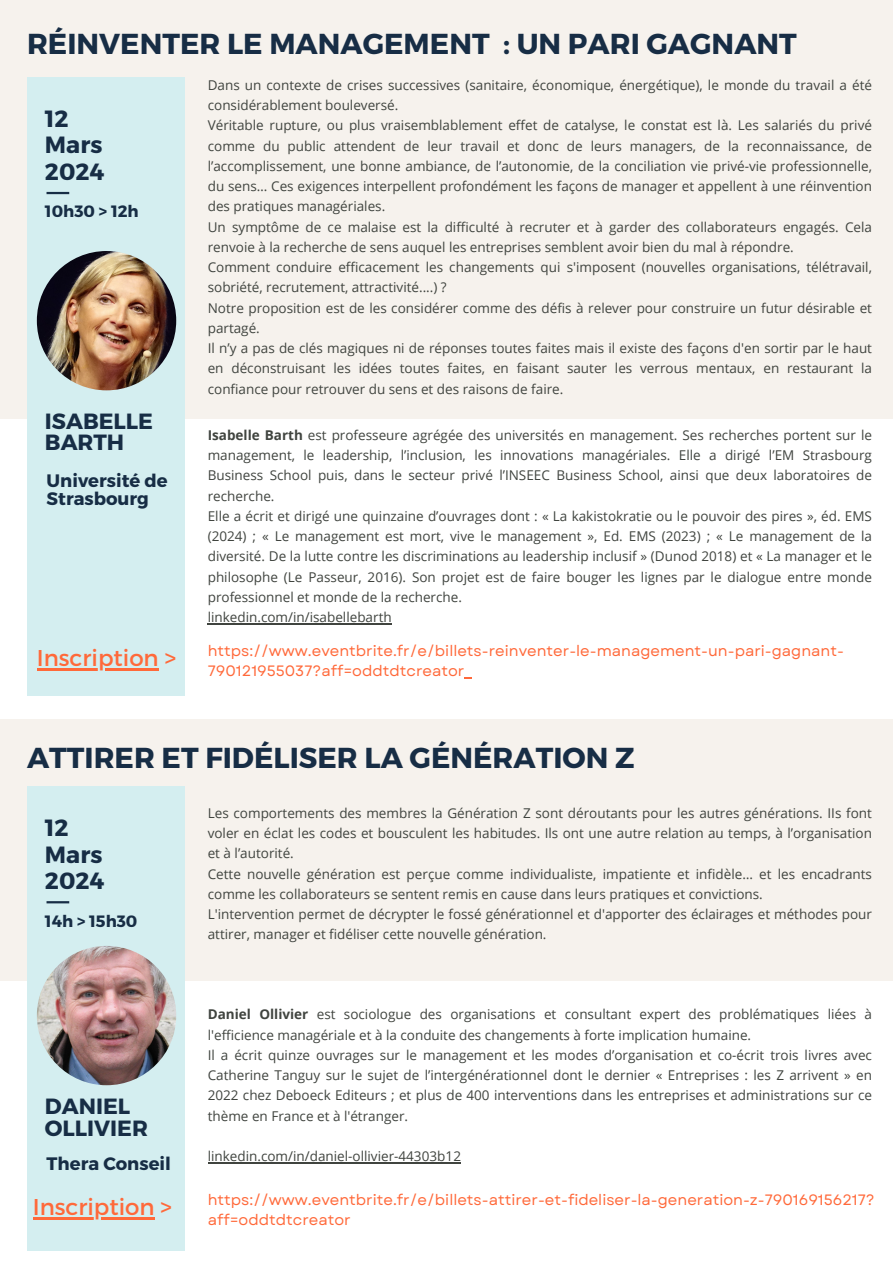
<style>
.page{position:relative;width:893px;height:1264px;background:#fff}
.page>*{position:absolute;margin:0;border:0;box-sizing:border-box;transform-origin:0 0}
.t1{font:700 28.8px "Montserrat";color:#172d45}
.t2{font:700 23.4px "Montserrat";color:#172d45}
.t3{font:22.8px "Montserrat";color:#ff693a}
.t4{font:700 22.05px "Montserrat";color:#172d45}
.t5{font:700 18px/18px "Montserrat";color:#172d45}
.t6{font:700 16.35px "Montserrat";color:#172d45}
.t7{font:15px/20.2px "Garet";color:#ff693a}
.t8{font:13.5px/20.2px "Open Sans";color:#40443f}
.s1{font-weight:700}
</style>
<div class="page">
<div style="left:0;top:0;width:892px;height:418px;background:#f6f2ed"></div>
<hr style="left:208px;top:623px;width:184px;height:1px;background:#40443f">
<div style="left:27px;top:77px;width:157px;height:618px;background:#d4eef0"></div>
<hr style="left:46px;top:192px;width:23px;height:2px;background:#172d45">
<img style="left:37px;top:251px;width:139px;height:139px;border-radius:50%">
<hr style="left:37px;top:668px;width:122px;height:2px;background:#ff693a">
<div style="left:0;top:719px;width:892px;height:261px;background:#f6f2ed"></div>
<div style="left:27px;top:786px;width:157px;height:464px;background:#d4eef0"></div>
<hr style="left:46px;top:901px;width:23px;height:2px;background:#172d45">
<img style="left:37px;top:945px;width:139px;height:140px;border-radius:50%">
<hr style="left:208px;top:1162px;width:245px;height:1px;background:#40443f">
<hr style="left:33px;top:1217px;width:122px;height:2px;background:#ff693a">
<p class="t1" style="left:27px;top:25px;width:771px">RÉINVENTER LE MANAGEMENT : UN PARI GAGNANT</p>
<p class="t2" style="left:45px;top:103px;width:25px">12</p>
<p class="t2" style="left:45px;top:130px;width:59px">Mars</p>
<p class="t2" style="left:45px;top:156px;width:61px">2024</p>
<p class="t6" style="left:45px;top:201px;width:95px">10h30 &gt; 12h</p>
<p class="t4" style="left:45px;top:406px;width:110px">ISABELLE</p>
<p class="t4" style="left:45px;top:428px;width:81px">BARTH</p>
<p class="t5" style="left:47px;top:470px;width:123px">Université de<br>Strasbourg</p>
<p class="t3" style="left:37px;top:643px;width:141px">Inscription &gt;</p>
<p class="t8" style="left:208px;top:74px;width:665px">Dans un contexte de crises successives (sanitaire, économique, énergétique), le monde du travail a été considérablement bouleversé.</p>
<p class="t8" style="left:208px;top:115px;width:665px;text-align:justify">Véritable rupture, ou plus vraisemblablement effet de catalyse, le constat est là. Les salariés du privé comme du public attendent de leur travail et donc de leurs managers, de la reconnaissance, de l’accomplissement, une bonne ambiance, de l’autonomie, de la conciliation vie privé-vie professionnelle, du sens… Ces exigences interpellent profondément les façons de manager et appellent à une réinvention des pratiques managériales.</p>
<p class="t8" style="left:208px;top:216px;width:665px">Un symptôme de ce malaise est la difficulté à recruter et à garder des collaborateurs engagés. Cela renvoie à la recherche de sens auquel les entreprises semblent avoir bien du mal à répondre.</p>
<p class="t8" style="left:208px;top:257px;width:665px">Comment conduire efficacement les changements qui s'imposent (nouvelles organisations, télétravail, sobriété, recrutement, attractivité....) ?</p>
<p class="t8" style="left:208px;top:297px;width:665px">Notre proposition est de les considérer comme des défis à relever pour construire un futur désirable et partagé.</p>
<p class="t8" style="left:208px;top:338px;width:665px;text-align:justify">Il n’y a pas de clés magiques ni de réponses toutes faites mais il existe des façons d'en sortir par le haut en déconstruisant les idées toutes faites, en faisant sauter les verrous mentaux, en restaurant la confiance pour retrouver du sens et des raisons de faire.</p>
<p class="t8" style="left:208px;top:424px;width:665px;text-align:justify"><span class="s1">Isabelle Barth</span> est professeure agrégée des universités en management. Ses recherches portent sur le management, le leadership, l’inclusion, les innovations managériales. Elle a dirigé l’EM Strasbourg Business School puis, dans le secteur privé l’INSEEC Business School, ainsi que deux laboratoires de recherche.</p>
<p class="t8" style="left:208px;top:505px;width:665px;text-align:justify">Elle a écrit et dirigé une quinzaine d’ouvrages dont : « La kakistokratie ou le pouvoir des pires », éd. EMS (2024) ; « Le management est mort, vive le management », Ed. EMS (2023) ; « Le management de la diversité. De la lutte contre les discriminations au leadership inclusif » (Dunod 2018) et « La manager et le philosophe (Le Passeur, 2016). Son projet est de faire bouger les lignes par le dialogue entre monde professionnel et monde de la recherche.</p>
<p class="t8" style="left:208px;top:606px;width:185px">linkedin.com/in/isabellebarth</p>
<p class="t7" style="left:208px;top:640px;width:637px">https://www.eventbrite.fr/e/billets-reinventer-le-management-un-pari-gagnant-<br>790121955037?aff=oddtdtcreator</p>
<p class="t1" style="left:27px;top:739px;width:609px">ATTIRER ET FIDÉLISER LA GÉNÉRATION Z</p>
<p class="t2" style="left:45px;top:812px;width:25px">12</p>
<p class="t2" style="left:45px;top:839px;width:59px">Mars</p>
<p class="t2" style="left:45px;top:865px;width:61px">2024</p>
<p class="t6" style="left:45px;top:910px;width:94px">14h &gt; 15h30</p>
<p class="t4" style="left:45px;top:1092px;width:87px">DANIEL</p>
<p class="t4" style="left:45px;top:1113px;width:105px">OLLIVIER</p>
<p class="t5" style="left:47px;top:1153px;width:126px">Thera Conseil</p>
<p class="t8" style="left:208px;top:802px;width:665px;text-align:justify">Les comportements des membres la Génération Z sont déroutants pour les autres générations. IIs font voler en éclat les codes et bousculent les habitudes. Ils ont une autre relation au temps, à l’organisation et à l’autorité.</p>
<p class="t8" style="left:208px;top:863px;width:665px">Cette nouvelle génération est perçue comme individualiste, impatiente et infidèle… et les encadrants comme les collaborateurs se sentent remis en cause dans leurs pratiques et convictions.</p>
<p class="t8" style="left:208px;top:903px;width:665px">L'intervention permet de décrypter le fossé générationnel et d'apporter des éclairages et méthodes pour attirer, manager et fidéliser cette nouvelle génération.</p>
<p class="t8" style="left:208px;top:1004px;width:665px"><span class="s1">Daniel Ollivier</span> est sociologue des organisations et consultant expert des problématiques liées à l'efficience managériale et à la conduite des changements à forte implication humaine.</p>
<p class="t8" style="left:208px;top:1044px;width:665px;text-align:justify">Il a écrit quinze ouvrages sur le management et les modes d’organisation et co-écrit trois livres avec Catherine Tanguy sur le sujet de l’intergénérationnel dont le dernier « Entreprises : les Z arrivent » en 2022 chez Deboeck Editeurs ; et plus de 400 interventions dans les entreprises et administrations sur ce thème en France et à l'étranger.</p>
<p class="t8" style="left:208px;top:1145px;width:255px">linkedin.com/in/daniel-ollivier-44303b12</p>
<p class="t3" style="left:33px;top:1192px;width:141px">Inscription &gt;</p>
<p class="t7" style="left:208px;top:1189px;width:668px">https://www.eventbrite.fr/e/billets-attirer-et-fideliser-la-generation-z-790169156217? aff=oddtdtcreator</p>
</div>
